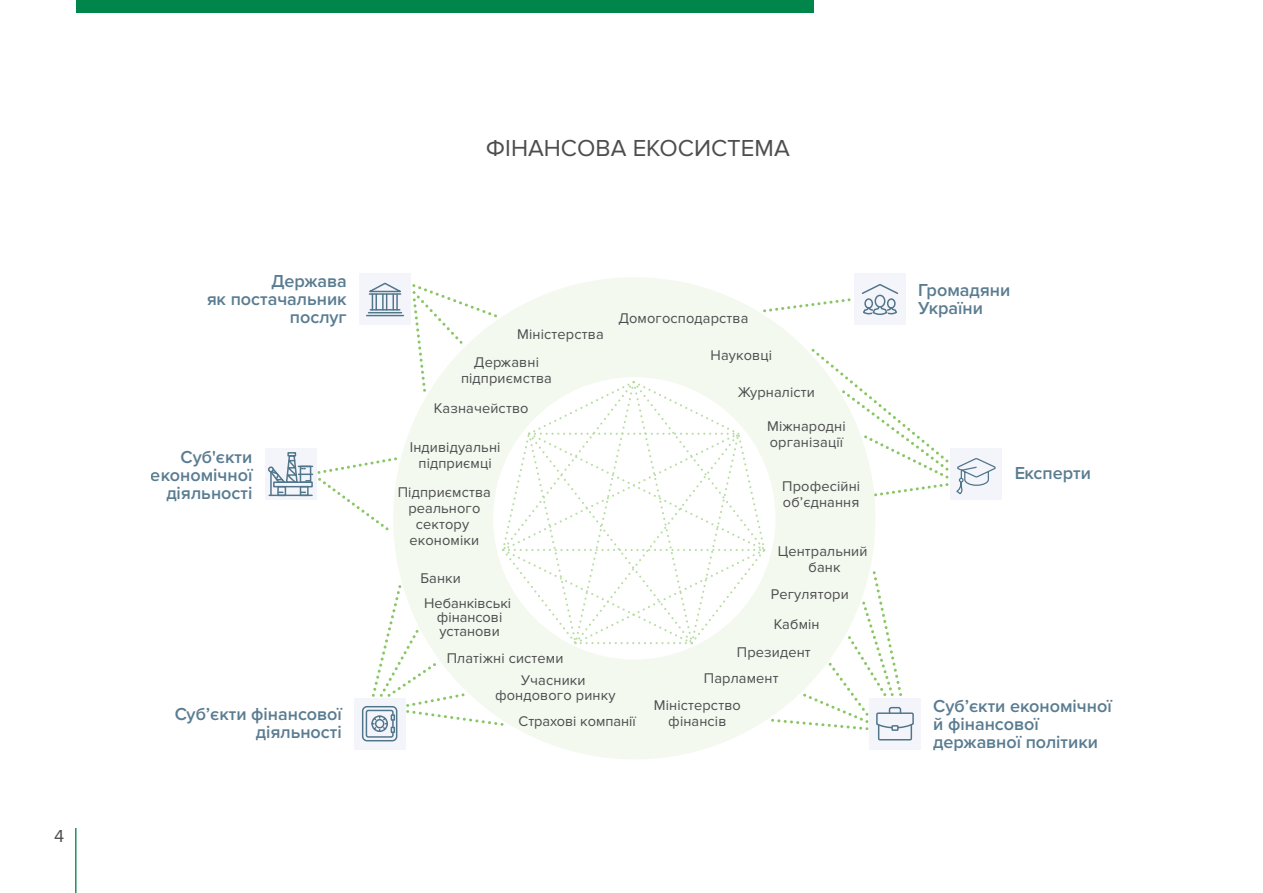
<style>
.page{position:relative;width:1263px;height:893px;background:#fff}
.page>*{position:absolute;margin:0;border:0;box-sizing:border-box;transform-origin:0 0}
.t1{font:24px "Proxima Nova";color:#4d4d4f}
.t2{font:600 18px/18px "Proxima Nova";color:#51758b;text-align:right}
.t3{font:18px "Proxima Nova";color:#4d4d4f}
.t4{font:14.55px/15.8px "Proxima Nova";letter-spacing:.01em;color:#4d4d4f;text-align:center}
</style>
<div class="page">
<hr style="left:75px;top:828px;width:2px;height:65px;background:#22905b">
<div style="left:77px;top:0;width:737px;height:13px;background:#00854a"></div>
<div style="left:359px;top:274px;width:52px;height:51px;background:#f3f5fa"></div>
<div style="left:354px;top:698px;width:51px;height:51px;background:linear-gradient(to right,#f3f5fa,#f3f5fa)"></div>
<svg style="left:265px;top:449px;width:51px;height:51px"></svg>
<div style="left:273px;top:481px;width:40px;height:6px;border:1px solid #51758b"></div>
<div style="left:277px;top:486px;width:9px;height:10px;border:1px solid #51758b"></div>
<div style="left:300px;top:486px;width:9px;height:10px;border:1px solid #51758b"></div>
<hr style="left:270px;top:472px;width:2px;height:23px;background:#51758b">
<hr style="left:269px;top:495px;width:43px;height:1px;background:#51758b">
<div style="left:287px;top:452px;width:9px;height:5px;border:1px solid #51758b"></div>
<svg style="left:268px;top:454px;width:44px;height:30px"></svg>
<div style="left:950px;top:449px;width:51px;height:51px;background:#f3f5fa"></div>
<svg style="left:956px;top:458px;width:40px;height:36px"></svg>
<div style="left:869px;top:698px;width:51px;height:51px;background:#f3f5fa"></div>
<div style="left:854px;top:274px;width:51px;height:51px;background:#f3f5fa"></div>
<svg style="left:318px;top:282px;width:631px;height:459px"></svg>
<p class="t3" style="left:54px;top:826px;width:12px">4</p>
<p class="t2" style="left:206px;top:273px;width:142px">Держава<br>як постачальник послуг</p>
<p class="t2" style="left:151px;top:449px;width:103px">Суб'єкти економічної діяльності</p>
<p class="t2" style="left:174px;top:706px;width:169px">Суб’єкти фінансової діяльності</p>
<h1 class="t1" style="left:486px;top:134px;width:305px">ФІНАНСОВА ЕКОСИСТЕМА</h1>
<p class="t4" style="left:517px;top:326px;width:88px">Міністерства</p>
<p class="t4" style="left:461px;top:355px;width:92px">Державні підприємства</p>
<p class="t4" style="left:434px;top:401px;width:96px">Казначейство</p>
<p class="t4" style="left:410px;top:439px;width:92px">Індивідуальні підприємці</p>
<p class="t4" style="left:398px;top:485px;width:95px">Підприємства реального сектору економіки</p>
<p class="t4" style="left:420px;top:571px;width:42px">Банки</p>
<p class="t4" style="left:424px;top:596px;width:89px;line-height:14.2px">Небанківські фінансові установи</p>
<p class="t4" style="left:447px;top:651px;width:118px">Платіжні системи</p>
<p class="t4" style="left:618px;top:311px;width:131px">Домогосподарства</p>
<p class="t4" style="left:711px;top:347px;width:63px">Науковці</p>
<p class="t4" style="left:738px;top:385px;width:79px">Журналісти</p>
<p class="t4" style="left:767px;top:419px;width:80px;text-align:left">Міжнародні організації</p>
<p class="t4" style="left:782px;top:478px;width:79px;text-align:left">Професійні об’єднання</p>
<p class="t4" style="left:778px;top:544px;width:91px">Центральний банк</p>
<p class="t4" style="left:771px;top:587px;width:79px">Регулятори</p>
<p class="t4" style="left:774px;top:616px;width:47px">Кабмін</p>
<p class="t4" style="left:737px;top:645px;width:75px">Президент</p>
<p class="t4" style="left:495px;top:672px;width:122px">Учасники фондового ринку</p>
<p class="t4" style="left:519px;top:714px;width:119px">Страхові компанії</p>
<p class="t4" style="left:654px;top:665px;width:126px;line-height:26.8px;text-align:left;text-indent:50px">Парламент<br>Міністерство</p>
<p class="t4" style="left:668px;top:713px;width:60px">фінансів</p>
<p class="t2" style="left:918px;top:281px;width:94px;text-align:left">Громадяни<br>України</p>
<p class="t2" style="left:1014px;top:465px;width:78px">Експерти</p>
<p class="t2" style="left:933px;top:697px;width:180px;text-align:left">Суб’єкти економічної й фінансової державної політики</p>
</div>
